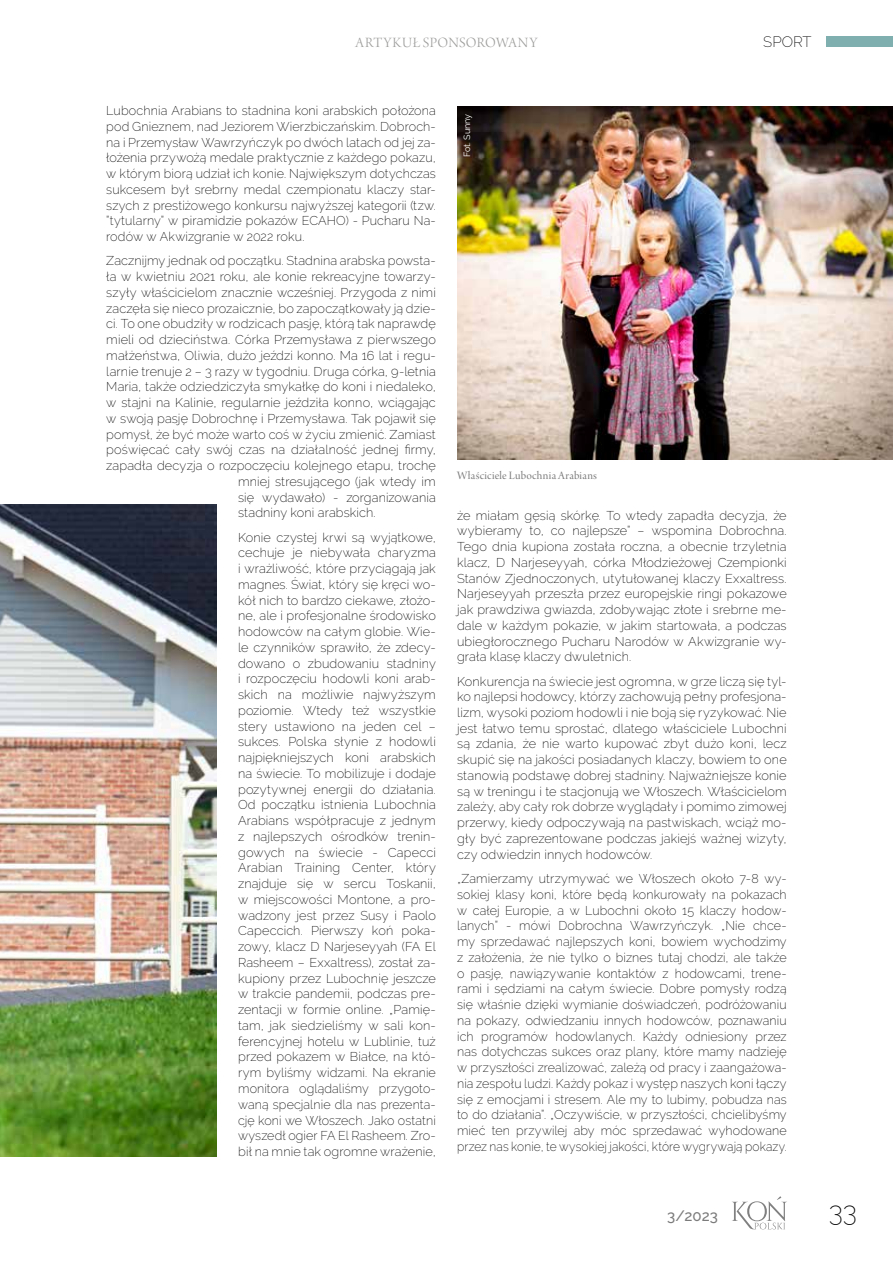
<style>
.page{position:relative;width:893px;height:1263px;background:#fff}
.page>*{position:absolute;margin:0;border:0;box-sizing:border-box;transform-origin:0 0}
.t1{font:200 27px "Raleway";color:#000}
.t2{font:15px "Arno Pro Light Display";letter-spacing:.02em;color:#9d9d9c}
.t3{font:500 15px "Raleway";color:#7c7b7b}
.t4{font:200 15px "Raleway";color:#000}
.t5{font:200 12.75px/15.8px "Raleway";letter-spacing:.01em;color:#000;text-align:justify}
.t6{font:12px "Arno Pro Display";letter-spacing:.02em;color:#7c7b7b}
.t7{font:9px "Raleway";letter-spacing:-.005em;color:#fff}
</style>
<div class="page">
<svg style="left:732px;top:1196px;width:55px;height:33px"></svg>
<div style="left:826px;top:36px;width:67px;height:11px;background:#80afaf"></div>
<img style="left:0;top:504px;width:217px;height:653px">
<img style="left:457px;top:106px;width:436px;height:353px">
<p class="t2" style="left:356px;top:34px;width:183px">ARTYKUŁ SPONSOROWANY</p>
<p class="t4" style="left:763px;top:33px;width:50px">SPORT</p>
<p class="t5" style="left:106px;top:103px;width:331px">Lubochnia Arabians to stadnina koni arabskich położona pod Gnieznem, nad Jeziorem Wierzbiczańskim. Dobroch&shy;na i Przemysław Wawrzyńczyk po dwóch latach od jej za&shy;łożenia przywożą medale praktycznie z każdego pokazu, w którym biorą udział ich konie. Największym dotychczas sukcesem był srebrny medal czempionatu klaczy star&shy;szych z prestiżowego konkursu najwyższej kategorii (tzw. ”tytularny” w piramidzie pokazów ECAHO) - Pucharu Na&shy;rodów w Akwizgranie w 2022 roku.</p>
<p class="t5" style="left:106px;top:253px;width:331px">Zacznijmy jednak od początku. Stadnina arabska powsta-</p>
<p class="t5" style="left:106px;top:269px;width:331px">ła w kwietniu 2021 roku, ale konie rekreacyjne towarzy-</p>
<p class="t5" style="left:106px;top:284px;width:331px">szyły właścicielom znacznie wcześniej. Przygoda z nimi</p>
<p class="t5" style="left:106px;top:300px;width:331px">zaczęła się nieco prozaicznie, bo zapoczątkowały ją dzie-</p>
<p class="t5" style="left:106px;top:316px;width:331px">ci. To one obudziły w rodzicach pasję, którą tak naprawdę</p>
<p class="t5" style="left:106px;top:332px;width:331px">mieli od dzieciństwa. Córka Przemysława z pierwszego</p>
<p class="t5" style="left:106px;top:347px;width:331px">małżeństwa, Oliwia, dużo jeździ konno. Ma 16 lat i regu-</p>
<p class="t5" style="left:106px;top:363px;width:331px">larnie trenuje 2 – 3 razy w tygodniu. Druga córka, 9-letnia</p>
<p class="t5" style="left:106px;top:379px;width:331px">Maria, także odziedziczyła smykałkę do koni i niedaleko,</p>
<p class="t5" style="left:106px;top:395px;width:331px">w stajni na Kalinie, regularnie jeździła konno, wciągając</p>
<p class="t5" style="left:106px;top:410px;width:331px">w swoją pasję Dobrochnę i Przemysława. Tak pojawił się</p>
<p class="t5" style="left:106px;top:426px;width:331px">pomysł, że być może warto coś w życiu zmienić. Zamiast</p>
<p class="t5" style="left:106px;top:442px;width:331px">poświęcać cały swój czas na działalność jednej firmy,</p>
<p class="t5" style="left:106px;top:458px;width:331px">zapadła decyzja o rozpoczęciu kolejnego etapu, trochę</p>
<p class="t5" style="left:238px;top:473px;width:199px">mniej stresującego (jak wtedy im</p>
<p class="t5" style="left:238px;top:489px;width:199px">się wydawało) - zorganizowania</p>
<p class="t5" style="left:238px;top:505px;width:139px">stadniny koni arabskich.</p>
<p class="t5" style="left:238px;top:529px;width:199px">Konie czystej krwi są wyjątkowe, cechuje je niebywała charyzma i wrażliwość, które przyciągają jak magnes. Świat, który się kręci wo&shy;kół nich to bardzo ciekawe, złożo&shy;ne, ale i profesjonalne środowisko hodowców na całym globie. Wie&shy;le czynników sprawiło, że zdecy&shy;dowano o zbudowaniu stadniny i rozpoczęciu hodowli koni arab&shy;skich na możliwie najwyższym poziomie. Wtedy też wszystkie stery ustawiono na jeden cel – sukces. Polska słynie z hodowli najpiękniejszych koni arabskich na świecie. To mobilizuje i dodaje pozytywnej energii do działania.<br>Od początku istnienia Lubochnia Arabians współpracuje z jednym z najlepszych ośrodków trenin&shy;gowych na świecie - Capecci Arabian Training Center, który znajduje się w sercu Toskanii, w miejscowości Montone, a pro&shy;wadzony jest przez Susy i Paolo Capeccich. Pierwszy koń poka&shy;zowy, klacz D Narjeseyyah (FA El Rasheem – Exxaltress), został za&shy;kupiony przez Lubochnię jeszcze w trakcie pandemii, podczas pre&shy;zentacji w formie online. „Pamię&shy;tam, jak siedzieliśmy w sali kon&shy;ferencyjnej hotelu w Lublinie, tuż przed pokazem w Białce, na któ&shy;rym byliśmy widzami. Na ekranie monitora oglądaliśmy przygoto&shy;waną specjalnie dla nas prezenta&shy;cję koni we Włoszech. Jako ostatni wyszedł ogier FA El Rasheem. Zro&shy;bił na mnie tak ogromne wrażenie,</p>
<p class="t7" style="left:462px;top:157px;width:45px;rotate:-90deg">Fot. Sunny</p>
<p class="t6" style="left:457px;top:468px;width:141px">Właściciele Lubochnia Arabians</p>
<p class="t5" style="left:457px;top:507px;width:331px">że miałam gęsią skórkę. To wtedy zapadła decyzja, że wybieramy to, co najlepsze” – wspomina Dobrochna.<br>Tego dnia kupiona została roczna, a obecnie trzyletnia klacz, D Narjeseyyah, córka Młodzieżowej Czempionki Stanów Zjednoczonych, utytułowanej klaczy Exxaltress.<br>Narjeseyyah przeszła przez europejskie ringi pokazowe jak prawdziwa gwiazda, zdobywając złote i srebrne me&shy;dale w każdym pokazie, w jakim startowała, a podczas ubiegłorocznego Pucharu Narodów w Akwizgranie wy&shy;grała klasę klaczy dwuletnich.</p>
<p class="t5" style="left:457px;top:673px;width:331px">Konkurencja na świecie jest ogromna, w grze liczą się tyl&shy;ko najlepsi hodowcy, którzy zachowują pełny profesjona&shy;lizm, wysoki poziom hodowli i nie boją się ryzykować. Nie jest łatwo temu sprostać, dlatego właściciele Lubochni są zdania, że nie warto kupować zbyt dużo koni, lecz skupić się na jakości posiadanych klaczy, bowiem to one stanowią podstawę dobrej stadniny. Najważniejsze konie są w treningu i te stacjonują we Włoszech. Właścicielom zależy, aby cały rok dobrze wyglądały i pomimo zimowej przerwy, kiedy odpoczywają na pastwiskach, wciąż mo&shy;gły być zaprezentowane podczas jakiejś ważnej wizyty, czy odwiedzin innych hodowców.</p>
<p class="t5" style="left:457px;top:871px;width:331px">„Zamierzamy utrzymywać we Włoszech około 7-8 wy&shy;sokiej klasy koni, które będą konkurowały na pokazach w całej Europie, a w Lubochni około 15 klaczy hodow&shy;lanych” - mówi Dobrochna Wawrzyńczyk. „Nie chce&shy;my sprzedawać najlepszych koni, bowiem wychodzimy z założenia, że nie tylko o biznes tutaj chodzi, ale także o pasję, nawiązywanie kontaktów z hodowcami, trene&shy;rami i sędziami na całym świecie. Dobre pomysły rodzą się właśnie dzięki wymianie doświadczeń, podróżowaniu na pokazy, odwiedzaniu innych hodowców, poznawaniu ich programów hodowlanych. Każdy odniesiony przez nas dotychczas sukces oraz plany, które mamy nadzieję w przyszłości zrealizować, zależą od pracy i zaangażowa&shy;nia zespołu ludzi. Każdy pokaz i występ naszych koni łączy się z emocjami i stresem. Ale my to lubimy, pobudza nas to do działania”. „Oczywiście, w przyszłości, chcielibyśmy mieć ten przywilej aby móc sprzedawać wyhodowane przez nas konie, te wysokiej jakości, które wygrywają pokazy.</p>
<p class="t3" style="left:667px;top:1206px;width:52px">3/2023</p>
<h1 class="t1" style="left:829px;top:1195px;width:30px">33</h1>
</div>
